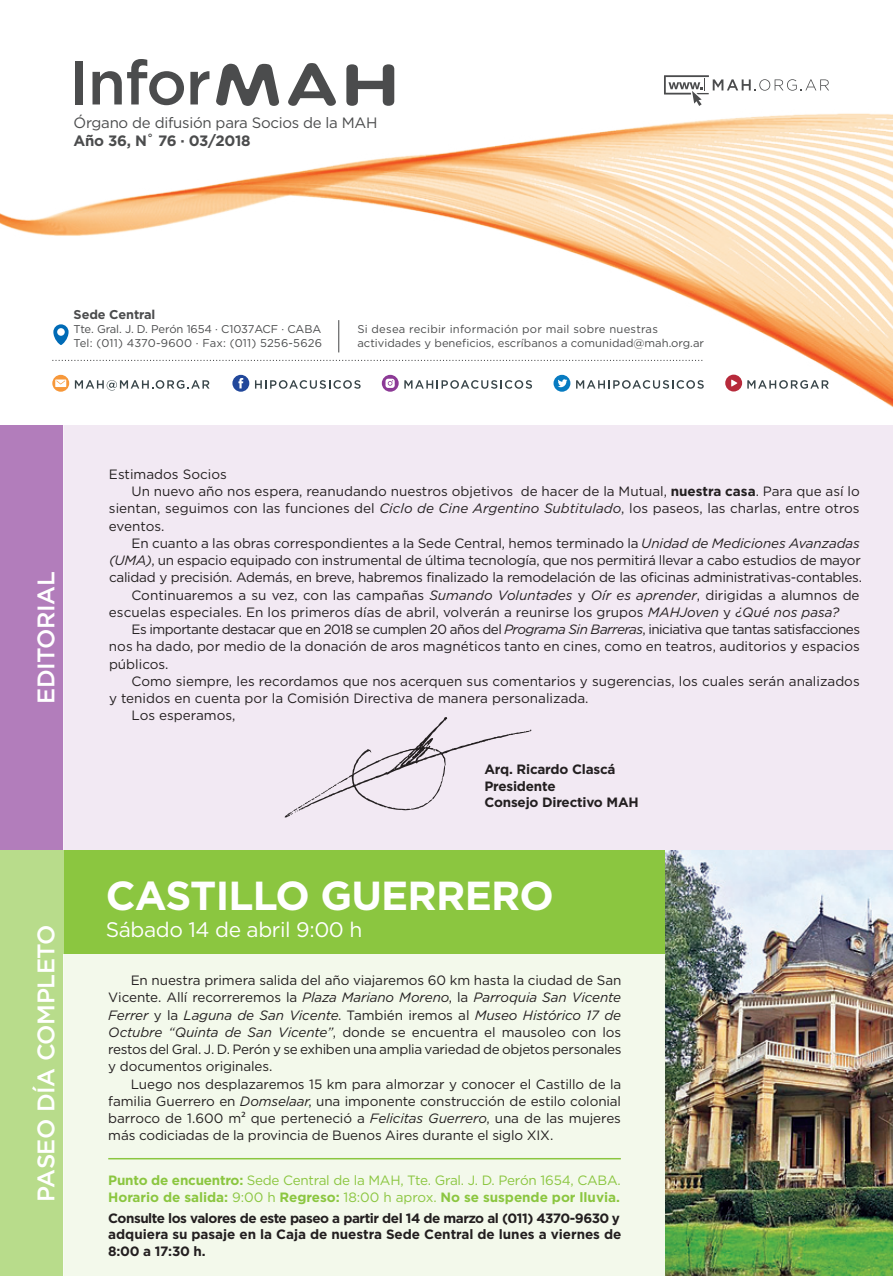
<style>
.page{position:relative;width:893px;height:1276px;background:#fff}
.page>*{position:absolute;margin:0;border:0;box-sizing:border-box;transform-origin:0 0}
.t1{font:500 61.8px "Gotham";letter-spacing:-.02em;color:#4b4c4d}
.t2{font:700 40.5px "Gotham";letter-spacing:-.02em;color:#fff}
.t3{font:500 24px "Gotham";letter-spacing:-.02em;color:#fff}
.t4{font:21px "Gotham";letter-spacing:-.02em;color:#fff}
.t5{font:15px "Gotham";letter-spacing:-.02em;color:#4b4c4d}
.t6{font:700 15px "Gotham";letter-spacing:-.02em;color:#4b4c4d}
.t7{font:13.5px/17.2px "Gotham";letter-spacing:-.005em;color:#231f20;text-align:justify}
.t8{font:700 13.5px/16.5px "Gotham";letter-spacing:-.015em;color:#231f20;text-align:justify}
.t9{font:13.5px/16.5px "Gotham";letter-spacing:-.02em;color:#8bc640}
.t10{font:13.5px "Gotham";letter-spacing:-.04em;color:#231f20}
.t11{font:700 12.75px "Gotham";letter-spacing:-.01em;color:#4b4c4d}
.t12{font:11.25px/13.5px "Gotham";color:#4b4c4d}
.s1{font-weight:700}
.s2{font-style:italic}
.s3{font-family:"Myriad Pro"}
</style>
<div class="page">
<img style="left:0;top:63px;width:893px;height:1213px">
<svg style="left:284px;top:717px;width:248px;height:100px;background:#e9e0e9"></svg>
<h1 class="t1" style="left:69px;top:47px;width:143px">Infor</h1>
<p class="t5" style="left:74px;top:115px;width:305px">Órgano de difusión para Socios de la MAH</p>
<p class="t6" style="left:74px;top:132px;width:179px">Año 36, N˚ 76 · 03/2018</p>
<p class="t11" style="left:74px;top:307px;width:83px">Sede Central</p>
<p class="t12" style="left:74px;top:322px;width:250px">Tte. Gral. J. D. Perón 1654 · C1037ACF · CABA<br>Tel: (011) 4370-9600 · Fax: (011) 5256-5626</p>
<p class="t12" style="left:357px;top:322px;width:348px">Si desea recibir información por mail sobre nuestras actividades y beneficios, escríbanos a comunidad@mah.org.ar</p>
<h3 class="t3" style="left:32px;top:704px;width:134px;rotate:-90deg">EDITORIAL</h3>
<h3 class="t3" style="left:32px;top:1201px;width:279px;rotate:-90deg">PASEO DÍA COMPLETO</h3>
<p class="t7" style="left:109px;top:465px;width:119px">Estimados Socios</p>
<p class="t7" style="left:131px;top:482px;width:730px">Un nuevo año nos espera, reanudando nuestros objetivos de hacer de la Mutual, <span class="s1">nuestra casa</span>. Para que así lo</p>
<p class="t7" style="left:109px;top:500px;width:752px">sientan, seguimos con las funciones del <span class="s2">Ciclo de Cine Argentino Subtitulado</span>, los paseos, las charlas, entre otros</p>
<p class="t7" style="left:109px;top:517px;width:57px">eventos.</p>
<p class="t7" style="left:131px;top:534px;width:730px">En cuanto a las obras correspondientes a la Sede Central, hemos terminado la <span class="s2">Unidad de Mediciones Avanzadas</span></p>
<p class="t7" style="left:109px;top:551px;width:753px"><span class="s2">(UMA)</span>, un espacio equipado con instrumental de última tecnología, que nos permitirá llevar a cabo estudios de mayor</p>
<p class="t7" style="left:109px;top:569px;width:754px">calidad y precisión. Además, en breve, habremos finalizado la remodelación de las oficinas administrativas-contables.</p>
<p class="t7" style="left:131px;top:586px;width:730px">Continuaremos a su vez, con las campañas <span class="s2">Sumando Voluntades</span> y <span class="s2">Oír es aprender</span>, dirigidas a alumnos de</p>
<p class="t7" style="left:109px;top:603px;width:732px">escuelas especiales. En los primeros días de abril, volverán a reunirse los grupos <span class="s2">MAHJoven</span> y <span class="s2">¿Qué nos pasa?</span></p>
<p class="t10" style="left:131px;top:622px;width:730px">Es importante destacar que en 2018 se cumplen 20 años del <span class="s2">Programa Sin Barreras</span>, iniciativa que tantas satisfacciones</p>
<p class="t7" style="left:109px;top:638px;width:752px">nos ha dado, por medio de la donación de aros magnéticos tanto en cines, como en teatros, auditorios y espacios</p>
<p class="t7" style="left:109px;top:655px;width:61px">públicos.</p>
<p class="t7" style="left:131px;top:672px;width:730px">Como siempre, les recordamos que nos acerquen sus comentarios y sugerencias, los cuales serán analizados</p>
<p class="t7" style="left:109px;top:689px;width:481px">y tenidos en cuenta por la Comisión Directiva de manera personalizada.</p>
<p class="t7" style="left:132px;top:707px;width:105px">Los esperamos,</p>
<p class="t8" style="left:484px;top:760px;width:156px;text-align:left">Arq. Ricardo Clascá<br>Presidente<br>Consejo Directivo MAH</p>
<h2 class="t2" style="left:106px;top:872px;width:450px">CASTILLO GUERRERO</h2>
<h3 class="t4" style="left:106px;top:918px;width:258px">Sábado 14 de abril 9:00 h</h3>
<p class="t7" style="left:108px;top:971px;width:515px;text-indent:22px">En nuestra primera salida del año viajaremos 60 km hasta la ciudad de San Vicente. Allí recorreremos la <span class="s2">Plaza Mariano Moreno</span>, la <span class="s2">Parroquia San Vicente Ferrer</span> y la <span class="s2">Laguna de San Vicente</span>. También iremos al <span class="s2">Museo Histórico 17 de Octubre “Quinta de San Vicente”</span>, donde se encuentra el mausoleo con los restos del Gral. J. D. Perón y se exhiben una amplia variedad de objetos personales y documentos originales.</p>
<p class="t7" style="left:108px;top:1075px;width:515px;text-indent:23px">Luego nos desplazaremos 15 km para almorzar y conocer el Castillo de la familia Guerrero en <span class="s2">Domselaar</span>, una imponente construcción de estilo colonial barroco de 1.600 m<span class="s3">²</span> que perteneció a <span class="s2">Felicitas Guerrero</span>, una de las mujeres más codiciadas de la provincia de Buenos Aires durante el siglo XIX.</p>
<p class="t9" style="left:108px;top:1172px;width:514px"><span class="s1">Punto de encuentro:</span> Sede Central de la MAH, Tte. Gral. J. D. Perón 1654, CABA.<br><span class="s1">Horario de salida:</span> 9:00 h <span class="s1">Regreso:</span> 18:00 h aprox. <span class="s1">No se suspende por lluvia.</span></p>
<p class="t8" style="left:108px;top:1209px;width:515px">Consulte los valores de este paseo a partir del 14 de marzo al (011) 4370-9630 y adquiera su pasaje en la Caja de nuestra Sede Central de lunes a viernes de 8:00 a 17:30 h.</p>
</div>
